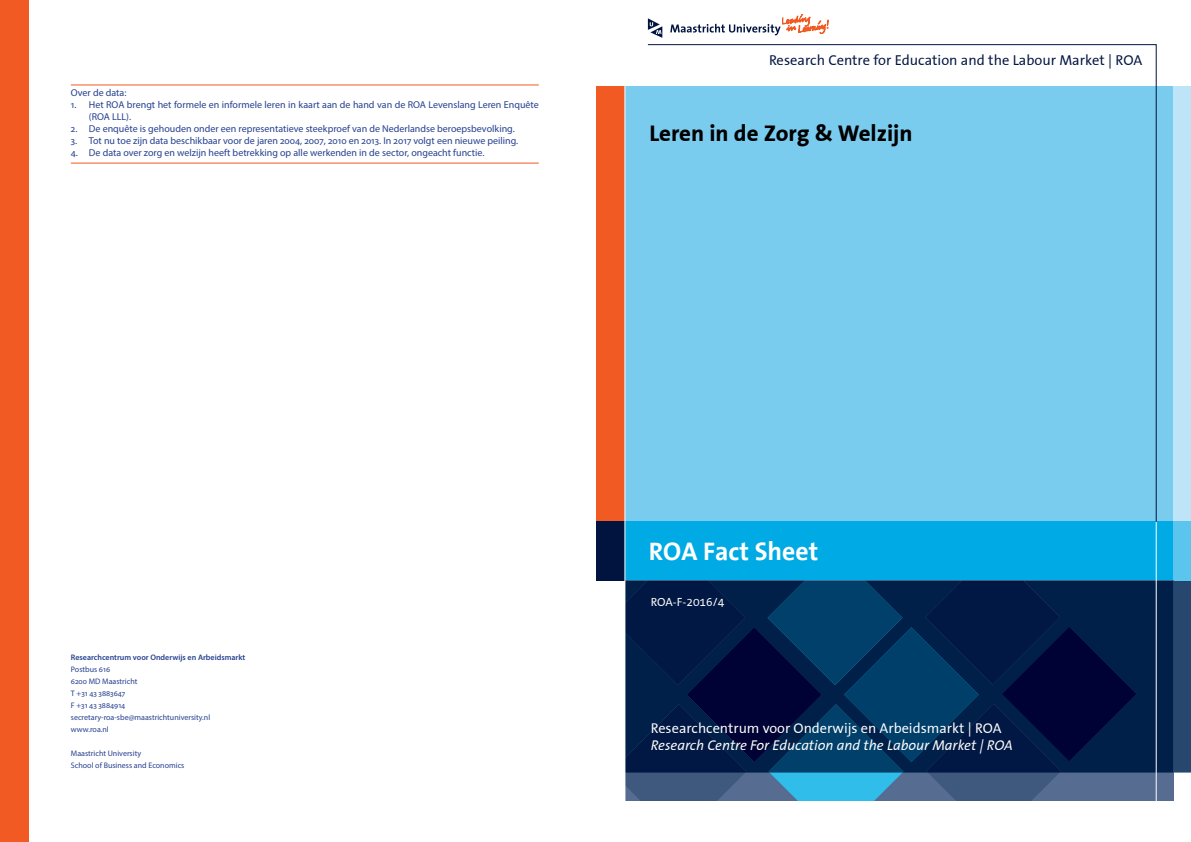
<style>
.page{position:relative;width:1191px;height:842px;background:#fff}
.page>*{position:absolute;margin:0;border:0;box-sizing:border-box;transform-origin:0 0}
.t1{font:700 25.7px "The Sans";color:#fff}
.t2{font:700 23px "The Sans Correspondence";color:#000}
.t3{font:14.5px "The Sans Correspondence";color:#00143f}
.t4{font:italic 14.3px "The Sans Correspondence";color:#fff}
.t5{font:14.3px "The Sans Correspondence";color:#fff}
.t6{font:12px "The Sans Correspondence";color:#fff}
.bodytekst{font:10px/12px "Myriad Pro";color:#25408f}
.colofon{font:8px/12px "Myriad Pro";color:#25408f}
.colofon-2{font:600 8px "Myriad Pro";color:#25408f}
</style>
<div class="page">
<div style="left:610px;top:86px;width:581px;height:436px;background:#7accef"></div>
<div style="left:605px;top:522px;width:568px;height:59px;background:#00aae4"></div>
<div style="left:596px;top:86px;width:28px;height:436px;background:#f15a22"></div>
<div style="left:1173px;top:86px;width:18px;height:436px;background:#bee5f7"></div>
<div style="left:596px;top:522px;width:28px;height:59px;background:#00143f"></div>
<div style="left:1173px;top:547px;width:18px;height:34px;background:#5cc5ed"></div>
<div style="left:1173px;top:522px;width:18px;height:25px;background:#5cc5ed"></div>
<svg style="left:648px;top:18px;width:14px;height:20px"></svg>
<svg style="left:670px;top:14px;width:158px;height:21px"></svg>
<div style="left:1173px;top:581px;width:18px;height:191px;background:#28476e"></div>
<div style="left:1136px;top:581px;width:37px;height:191px;background:#002049"></div>
<svg style="left:625px;top:581px;width:511px;height:220px;background:#0a2b56"></svg>
<hr style="left:1155px;top:522px;width:1px;height:290px;background:#fff">
<hr style="left:624px;top:86px;width:1px;height:739px;background:#fff">
<svg style="left:647px;top:44px;width:510px;height:478px"></svg>
<div style="left:0;top:0;width:28px;height:842px;background:#f15a22"></div>
<hr style="left:71px;top:84px;width:468px;height:1px;background:#f15a22">
<hr style="left:71px;top:163px;width:468px;height:1px;background:#f15a22">
<p class="bodytekst" style="left:71px;top:86px;width:57px">Over de data:</p>
<p class="bodytekst" style="left:89px;top:98px;width:451px;text-indent:-18px">1. Het ROA brengt het formele en informele leren in kaart aan de hand van de ROA Levenslang Leren Enquête (ROA LLL).</p>
<p class="bodytekst" style="left:71px;top:122px;width:445px">2. De enquête is gehouden onder een representatieve steekproef van de Nederlandse beroepsbevolking.</p>
<p class="bodytekst" style="left:71px;top:134px;width:449px">3. Tot nu toe zijn data beschikbaar voor de jaren 2004, 2007, 2010 en 2013. In 2017 volgt een nieuwe peiling.</p>
<p class="bodytekst" style="left:71px;top:146px;width:415px">4. De data over zorg en welzijn heeft betrekking op alle werkenden in de sector, ongeacht functie.</p>
<h3 class="t3" style="left:769px;top:52px;width:375px">Research Centre for Education and the Labour Market | ROA</h3>
<h2 class="t2" style="left:649px;top:120px;width:265px">Leren in de Zorg &amp; Welzijn</h2>
<p class="colofon-2" style="left:71px;top:652px;width:176px">Researchcentrum voor Onderwijs en Arbeidsmarkt</p>
<p class="colofon" style="left:71px;top:663px;width:41px">Postbus 616</p>
<p class="colofon" style="left:71px;top:675px;width:68px">6200 MD Maastricht</p>
<p class="colofon" style="left:71px;top:687px;width:56px">T +31 43 3883647</p>
<p class="colofon" style="left:71px;top:699px;width:141px">F +31 43 3884914 secretary-roa-sbe@maastrichtuniversity.nl www.roa.nl</p>
<p class="colofon" style="left:71px;top:747px;width:72px">Maastricht University</p>
<p class="colofon" style="left:71px;top:759px;width:115px">School of Business and Economics</p>
<h1 class="t1" style="left:649px;top:530px;width:171px">ROA Fact Sheet</h1>
<p class="t6" style="left:651px;top:596px;width:75px">ROA-F-2016/4</p>
<h3 class="t5" style="left:651px;top:721px;width:352px">Researchcentrum voor Onderwijs en Arbeidsmarkt | ROA</h3>
<h3 class="t4" style="left:651px;top:738px;width:363px">Research Centre For Education and the Labour Market | ROA</h3>
</div>
